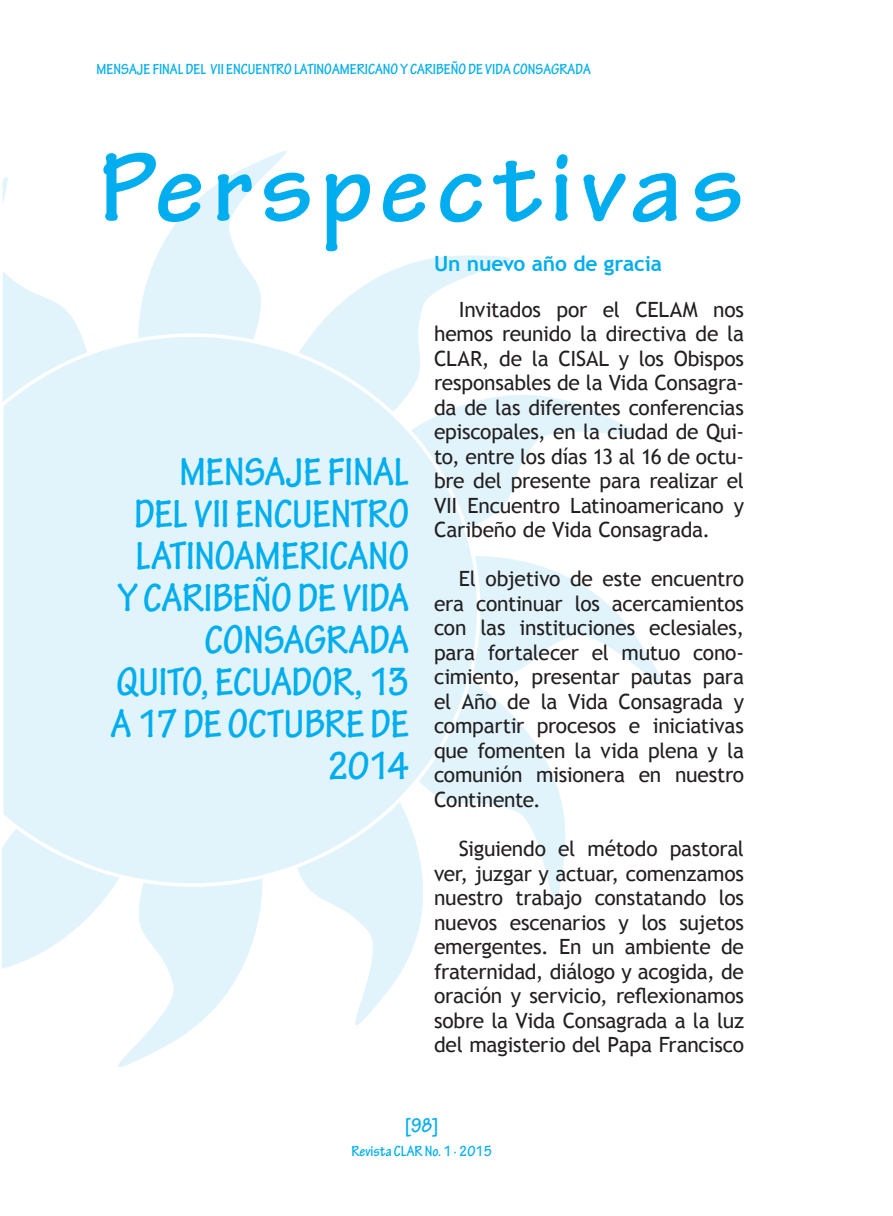
<style>
.page{position:relative;width:893px;height:1216px;background:#fff}
.page>*{position:absolute;margin:0;border:0;box-sizing:border-box;transform-origin:0 0}
.t1{font:700 105px "Tekton Pro";letter-spacing:.075em;color:#00aeef}
.t2{font:700 condensed 42px/42px "Tekton Pro";letter-spacing:-.005em;color:#00aeef;text-align:right}
.t3{font:21px/24.5px "Trebuchet MS";letter-spacing:-.015em;color:#231f20;text-align:justify}
.t4{font:700 21px "Trebuchet MS";letter-spacing:-.01em;color:#00aeef}
.t5{font:700 condensed 21px "Tekton Pro";color:#00aeef}
.t6{font:700 condensed 15.75px "Tekton Pro";color:#00aeef}
</style>
<div class="page">
<svg style="left:138px;top:151px;width:149px;height:180px"></svg>
<svg style="left:315px;top:255px;width:196px;height:76px"></svg>
<svg style="left:2px;top:177px;width:77px;height:154px"></svg>
<svg style="left:2px;top:888px;width:50px;height:80px;background:#e4f5fc"></svg>
<svg style="left:52px;top:888px;width:210px;height:179px"></svg>
<svg style="left:308px;top:888px;width:94px;height:137px"></svg>
<svg style="left:379px;top:745px;width:187px;height:225px"></svg>
<svg style="left:482px;top:556px;width:180px;height:189px"></svg>
<svg style="left:482px;top:395px;width:153px;height:126px"></svg>
<svg style="left:2px;top:331px;width:480px;height:557px;background:#e3f4fc"></svg>
<p class="t6" style="left:97px;top:60px;width:496px">MENSAJE FINAL DEL VII ENCUENTRO LATINOAMERICANO Y CARIBEÑO DE VIDA CONSAGRADA</p>
<h1 class="t1" style="left:99px;top:125px;width:646px">Perspectivas</h1>
<h2 class="t2" style="left:111px;top:452px;width:300px">MENSAJE FINAL<br>DEL VII ENCUENTRO<br>LATINOAMERICANO<br>Y CARIBEÑO DE VIDA<br>CONSAGRADA<br>QUITO, ECUADOR, 13<br>A 17 DE OCTUBRE DE<br>2014</h2>
<p class="t4" style="left:434px;top:250px;width:229px">Un nuevo año de gracia</p>
<p class="t3" style="left:434px;top:297px;width:311px;text-indent:25px">Invitados por el CELAM nos hemos reunido la directiva de la CLAR, de la CISAL y los Obispos responsables de la Vida Consagra&shy;da de las diferentes conferencias episcopales, en la ciudad de Qui&shy;to, entre los días 13 al 16 de octu&shy;bre del presente para realizar el VII Encuentro Latinoamericano y Caribeño de Vida Consagrada.</p>
<p class="t3" style="left:434px;top:567px;width:311px;text-indent:25px">El objetivo de este encuentro era continuar los acercamientos con las instituciones eclesiales, para fortalecer el mutuo cono&shy;cimiento, presentar pautas para el Año de la Vida Consagrada y compartir procesos e iniciativas que fomenten la vida plena y la comunión misionera en nuestro Continente.</p>
<p class="t3" style="left:434px;top:836px;width:311px;text-indent:25px">Siguiendo el método pastoral ver, juzgar y actuar, comenzamos nuestro trabajo constatando los nuevos escenarios y los sujetos emergentes. En un ambiente de fraternidad, diálogo y acogida, de oración y servicio, reflexionamos sobre la Vida Consagrada a la luz del magisterio del Papa Francisco</p>
<p class="t5" style="left:405px;top:1112px;width:35px">[98]</p>
<p class="t6" style="left:351px;top:1141px;width:142px">Revista CLAR No. 1 · 2015</p>
</div>
